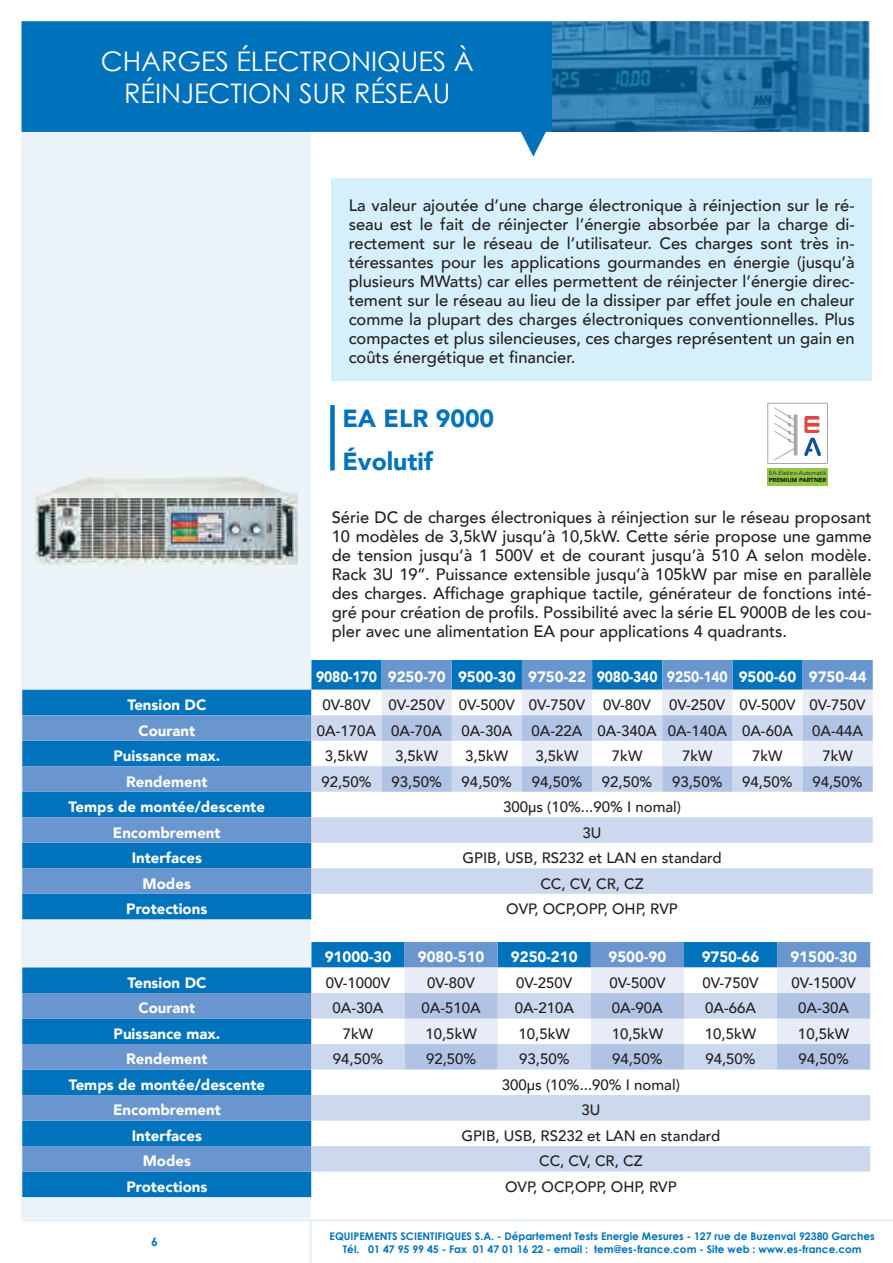
<style>
.page{position:relative;width:893px;height:1263px;background:#fff}
.page>*{position:absolute;margin:0;border:0;box-sizing:border-box;transform-origin:0 0}
.t1{font:27px/32.4px "Century Gothic";color:#fff;text-align:center}
.t2{font:900 24.75px/43.3px "Avenir";color:#0073bc}
.t3{font:500 16.5px/19px "Avenir";color:#231f20;text-align:justify}
.t4{font:500 15px "Avenir";color:#231f20}
.t5{font:900 15px "Avenir";color:#fff}
.t6{font:900 15px "Avenir";color:#fff;scale:.93 1}
.t7{font:700 12px "Century Gothic";color:#0072bc}
.t8{font:700 10.5px/12.6px "Century Gothic";color:#0072bc;text-align:center}
.t9{font:300 5.85px "Avenir";color:#0f1313}
.t10{font:900 5.85px "Avenir";color:#0f1313}
</style>
<div class="page">
<div style="left:21px;top:21px;width:289px;height:1196px;background:#ebf3f9"></div>
<svg style="left:22px;top:21px;width:531px;height:136px;fill:#0072bc"></svg>
<img style="left:553px;top:21px;width:316px;height:111px">
<hr style="left:21px;top:1219px;width:872px;height:3px;background:#0072bc">
<hr style="left:309px;top:1222px;width:3px;height:41px;background:#0072bc">
<div style="left:332px;top:178px;width:540px;height:202px;background:#d6f0fb"></div>
<div style="left:22px;top:894px;width:289px;height:25px;background:#0073bc"></div>
<svg style="left:22px;top:660px;width:851px;height:234px;background:#4890ca"></svg>
<svg style="left:311px;top:690px;width:71px;height:229px"></svg>
<svg style="left:311px;top:715px;width:562px;height:179px"></svg>
<svg style="left:382px;top:690px;width:491px;height:102px"></svg>
<div style="left:22px;top:1171px;width:289px;height:26px;background:#0073bc"></div>
<svg style="left:22px;top:942px;width:848px;height:229px;background:#468fca"></svg>
<svg style="left:311px;top:967px;width:559px;height:230px"></svg>
<svg style="left:311px;top:993px;width:559px;height:178px;fill:#cfdaee"></svg>
<svg style="left:405px;top:967px;width:465px;height:102px"></svg>
<img style="left:34px;top:476px;width:263px;height:88px">
<div style="left:768px;top:403px;width:60px;height:61px;border:1px solid #a4a8ab"></div>
<svg style="left:804px;top:416px;width:17px;height:40px"></svg>
<svg style="left:774px;top:407px;width:23px;height:53px"></svg>
<div style="left:767px;top:468px;width:61px;height:18px;background:#91c745"></div>
<div style="left:330px;top:405px;width:5px;height:65px;background:#0073bc"></div>
<h1 class="t1" style="left:101px;top:44px;width:375px">CHARGES ÉLECTRONIQUES À<br>RÉINJECTION SUR RÉSEAU</h1>
<p class="t3" style="left:349px;top:195px;width:507px">La valeur ajoutée d’une charge électronique à réinjection sur le ré&shy;seau est le fait de réinjecter l’énergie absorbée par la charge di&shy;rectement sur le réseau de l’utilisateur. Ces charges sont très in&shy;téressantes pour les applications gourmandes en énergie (jusqu’à plusieurs MWatts) car elles permettent de réinjecter l’énergie direc&shy;tement sur le réseau au lieu de la dissiper par effet joule en chaleur comme la plupart des charges électroniques conventionnelles. Plus compactes et plus silencieuses, ces charges représentent un gain en coûts énergétique et financier.</p>
<h2 class="t2" style="left:342px;top:396px;width:153px">EA ELR 9000<br>Évolutif</h2>
<p class="t9" style="left:769px;top:469px;width:59px">EA-Elektro-Automatik</p>
<p class="t10" style="left:769px;top:475px;width:59px">PREMIUM PARTNER</p>
<p class="t3" style="left:332px;top:507px;width:541px">Série DC de charges électroniques à réinjection sur le réseau proposant 10 modèles de 3,5kW jusqu’à 10,5kW. Cette série propose une gamme de tension jusqu’à 1 500V et de courant jusqu’à 510 A selon modèle.<br>Rack 3U 19’’. Puissance extensible jusqu’à 105kW par mise en parallèle des charges. Affichage graphique tactile, générateur de fonctions inté&shy;gré pour création de profils. Possibilité avec la série EL 9000B de les cou&shy;pler avec une alimentation EA pour applications 4 quadrants.</p>
<p class="t6" style="left:316px;top:664px;width:593px">9080-170 9250-70 9500-30 9750-22 9080-340 9250-140 9500-60 9750-44</p>
<p class="t5" style="left:127px;top:692px;width:80px">Tension DC</p>
<p class="t4" style="left:323px;top:692px;width:545px">0V-80V 0V-250V 0V-500V 0V-750V 0V-80V 0V-250V 0V-500V 0V-750V</p>
<p class="t5" style="left:138px;top:717px;width:58px">Courant</p>
<p class="t4" style="left:317px;top:717px;width:127px">0A-170A 0A-70A</p>
<p class="t4" style="left:461px;top:717px;width:52px">0A-30A</p>
<p class="t4" style="left:532px;top:717px;width:263px">0A-22A 0A-340A 0A-140A 0A-60A</p>
<p class="t4" style="left:812px;top:717px;width:52px">0A-44A</p>
<p class="t5" style="left:113px;top:743px;width:108px">Puissance max.</p>
<p class="t4" style="left:325px;top:743px;width:45px">3,5kW</p>
<p class="t4" style="left:395px;top:743px;width:45px">3,5kW</p>
<p class="t4" style="left:465px;top:743px;width:45px">3,5kW</p>
<p class="t4" style="left:535px;top:743px;width:45px">3,5kW</p>
<p class="t4" style="left:612px;top:743px;width:32px">7kW</p>
<p class="t4" style="left:682px;top:743px;width:32px">7kW</p>
<p class="t4" style="left:752px;top:743px;width:32px">7kW</p>
<p class="t4" style="left:822px;top:743px;width:32px">7kW</p>
<p class="t5" style="left:126px;top:768px;width:83px">Rendement</p>
<p class="t4" style="left:321px;top:768px;width:52px">92,50%</p>
<p class="t4" style="left:391px;top:768px;width:52px">93,50%</p>
<p class="t4" style="left:462px;top:768px;width:52px">94,50%</p>
<p class="t4" style="left:532px;top:768px;width:52px">94,50%</p>
<p class="t4" style="left:602px;top:768px;width:52px">92,50%</p>
<p class="t4" style="left:672px;top:768px;width:52px">93,50%</p>
<p class="t4" style="left:742px;top:768px;width:52px">94,50%</p>
<p class="t4" style="left:812px;top:768px;width:52px">94,50%</p>
<p class="t5" style="left:69px;top:794px;width:198px">Temps de montée/descente</p>
<p class="t4" style="left:503px;top:794px;width:179px">300µs (10%...90% I nomal)</p>
<p class="t5" style="left:113px;top:819px;width:109px">Encombrement</p>
<p class="t4" style="left:583px;top:819px;width:20px">3U</p>
<p class="t5" style="left:132px;top:845px;width:72px">Interfaces</p>
<p class="t4" style="left:462px;top:845px;width:261px">GPIB, USB, RS232 et LAN en standard</p>
<p class="t5" style="left:143px;top:870px;width:50px">Modes</p>
<p class="t4" style="left:540px;top:870px;width:105px">CC, CV, CR, CZ</p>
<p class="t5" style="left:126px;top:896px;width:83px">Protections</p>
<p class="t4" style="left:506px;top:896px;width:173px">OVP, OCP,OPP, OHP, RVP</p>
<p class="t5" style="left:325px;top:944px;width:68px">91000-30</p>
<p class="t5" style="left:418px;top:944px;width:68px">9080-510</p>
<p class="t5" style="left:511px;top:944px;width:68px">9250-210</p>
<p class="t5" style="left:608px;top:944px;width:59px">9500-90</p>
<p class="t5" style="left:702px;top:944px;width:59px">9750-66</p>
<p class="t5" style="left:790px;top:944px;width:68px">91500-30</p>
<p class="t5" style="left:127px;top:970px;width:80px">Tension DC</p>
<p class="t4" style="left:326px;top:969px;width:66px">0V-1000V</p>
<p class="t4" style="left:427px;top:969px;width:49px">0V-80V</p>
<p class="t4" style="left:516px;top:969px;width:58px">0V-250V</p>
<p class="t4" style="left:609px;top:969px;width:58px">0V-500V</p>
<p class="t4" style="left:702px;top:969px;width:58px">0V-750V</p>
<p class="t4" style="left:791px;top:969px;width:66px">0V-1500V</p>
<p class="t5" style="left:138px;top:995px;width:58px">Courant</p>
<p class="t4" style="left:333px;top:995px;width:52px">0A-30A</p>
<p class="t4" style="left:422px;top:995px;width:61px">0A-510A</p>
<p class="t4" style="left:515px;top:995px;width:61px">0A-210A</p>
<p class="t4" style="left:612px;top:995px;width:52px">0A-90A</p>
<p class="t4" style="left:705px;top:995px;width:52px">0A-66A</p>
<p class="t4" style="left:798px;top:995px;width:52px">0A-30A</p>
<p class="t5" style="left:114px;top:1021px;width:108px">Puissance max.</p>
<p class="t4" style="left:343px;top:1020px;width:32px">7kW</p>
<p class="t4" style="left:425px;top:1020px;width:53px">10,5kW</p>
<p class="t4" style="left:519px;top:1020px;width:53px">10,5kW</p>
<p class="t4" style="left:612px;top:1020px;width:53px">10,5kW</p>
<p class="t4" style="left:705px;top:1020px;width:53px">10,5kW</p>
<p class="t4" style="left:798px;top:1020px;width:53px">10,5kW</p>
<p class="t5" style="left:126px;top:1046px;width:83px">Rendement</p>
<p class="t4" style="left:333px;top:1046px;width:52px">94,50%</p>
<p class="t4" style="left:426px;top:1046px;width:52px">92,50%</p>
<p class="t4" style="left:519px;top:1046px;width:52px">93,50%</p>
<p class="t4" style="left:612px;top:1046px;width:52px">94,50%</p>
<p class="t4" style="left:705px;top:1046px;width:52px">94,50%</p>
<p class="t4" style="left:798px;top:1046px;width:52px">94,50%</p>
<p class="t5" style="left:69px;top:1072px;width:198px">Temps de montée/descente</p>
<p class="t4" style="left:502px;top:1071px;width:179px">300µs (10%...90% I nomal)</p>
<p class="t5" style="left:113px;top:1097px;width:109px">Encombrement</p>
<p class="t4" style="left:581px;top:1097px;width:20px">3U</p>
<p class="t5" style="left:132px;top:1123px;width:72px">Interfaces</p>
<p class="t4" style="left:461px;top:1122px;width:261px">GPIB, USB, RS232 et LAN en standard</p>
<p class="t5" style="left:143px;top:1148px;width:50px">Modes</p>
<p class="t4" style="left:539px;top:1148px;width:105px">CC, CV, CR, CZ</p>
<p class="t5" style="left:126px;top:1174px;width:83px">Protections</p>
<p class="t4" style="left:505px;top:1173px;width:173px">OVP, OCP,OPP, OHP, RVP</p>
<p class="t7" style="left:151px;top:1234px;width:8px">6</p>
<p class="t8" style="left:330px;top:1230px;width:547px">EQUIPEMENTS SCIENTIFIQUES S.A. - Département Tests Energie Mesures - 127 rue de Buzenval 92380 Garches<br>Tél. 01 47 95 99 45 - Fax 01 47 01 16 22 - email : tem@es-france.com - Site web : www.es-france.com</p>
</div>
